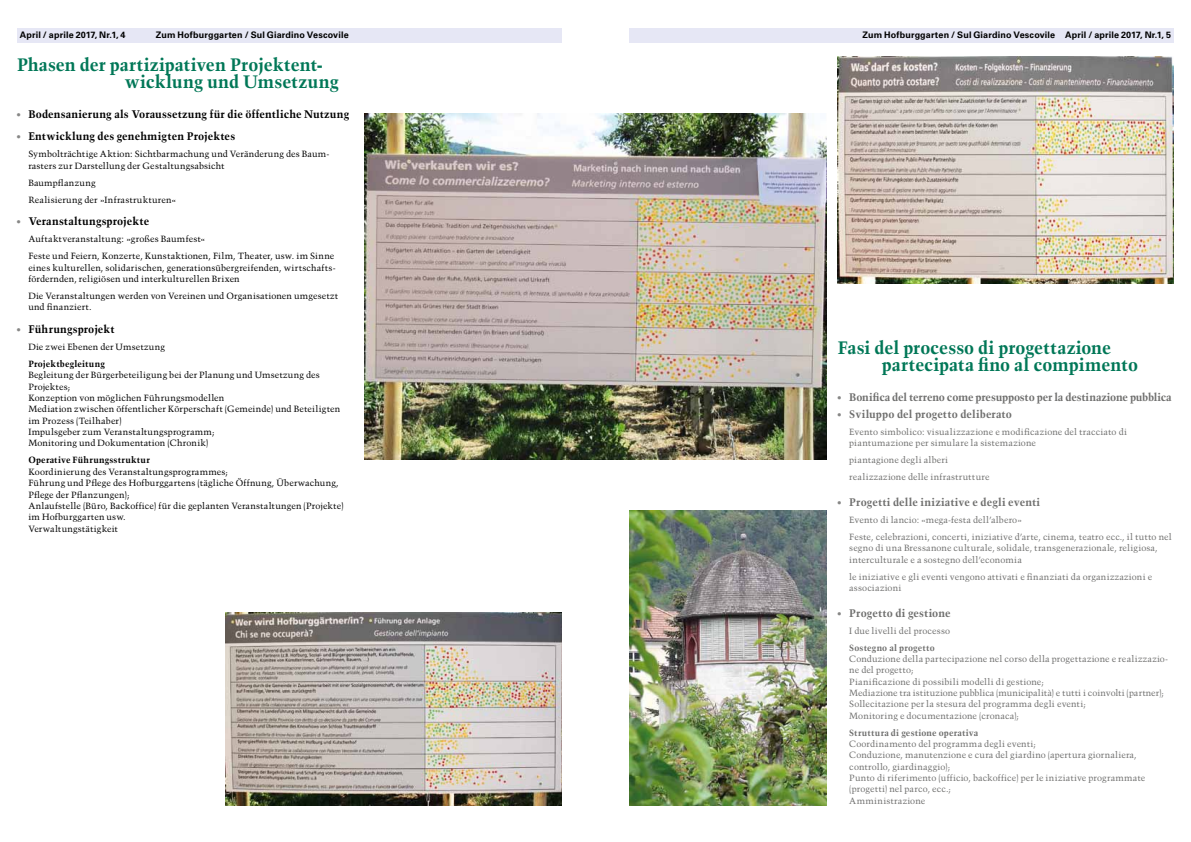
<style>
.page{position:relative;width:1191px;height:842px;background:#fff}
.page>*{position:absolute;margin:0;border:0;box-sizing:border-box;transform-origin:0 0}
.t1{font:700 18px/17px "Trump Mediaeval LT Std";letter-spacing:-.005em;color:#007757}
.t2{font:700 11px "Trump Mediaeval LT Std";color:#6f6f6e}
.t3{font:700 11px "Trump Mediaeval LT Std";letter-spacing:.015em;color:#000}
.t4{font:9px/11.3px "Trump Mediaeval LT Std";letter-spacing:.01em;color:#6f6f6e}
.t5{font:9px/11.3px "Trump Mediaeval LT Std";letter-spacing:.015em;color:#000}
.t6{font:700 9px "Univers LT Pro 65";letter-spacing:.015em;color:#000}
.t7{font:700 9px "Trump Mediaeval LT Std";letter-spacing:.015em;color:#6f6f6e}
.t8{font:700 9px "Trump Mediaeval LT Std";letter-spacing:.02em;color:#000}
.s1{font-family:"Univers LT Pro 55 Roman";font-weight:400;font-size:9px;color:#878786}
</style>
<div class="page">
<div style="left:629px;top:28px;width:545px;height:15px;background:#e6e7f5"></div>
<div style="left:17px;top:28px;width:544px;height:15px;background:#e6e7f5"></div>
<img style="left:629px;top:510px;width:197px;height:295px">
<img style="left:364px;top:113px;width:462px;height:346px">
<img style="left:225px;top:612px;width:336px;height:193px">
<img style="left:838px;top:57px;width:336px;height:226px">
<p class="t6" style="left:20px;top:29px;width:107px">April / aprile 2017, Nr.1, 4</p>
<p class="t6" style="left:156px;top:29px;width:194px">Zum Hofburggarten / Sul Giardino Vescovile</p>
<p class="t6" style="left:862px;top:29px;width:310px">Zum Hofburggarten / Sul Giardino Vescovile April / aprile 2017, Nr.1, 5</p>
<h1 class="t1" style="left:125px;top:56px;width:215px;text-indent:-108px">Phasen der partizipativen Projektent&shy;wicklung und Umsetzung</h1>
<p class="t3" style="left:17px;top:107px;width:334px"><span class="s1">•</span> Bodensanierung als Voraussetzung für die öffentliche Nutzung</p>
<p class="t3" style="left:17px;top:129px;width:220px"><span class="s1">•</span> Entwicklung des genehmigten Projektes</p>
<p class="t5" style="left:28px;top:148px;width:302px">Symbolträchtige Aktion: Sichtbarmachung und Veränderung des Baum&shy;rasters zur Darstellung der Gestaltungsabsicht</p>
<p class="t5" style="left:28px;top:174px;width:150px;line-height:17px">Baumpflanzung<br>Realisierung der »Infrastrukturen«</p>
<p class="t3" style="left:17px;top:215px;width:134px"><span class="s1">•</span> Veranstaltungsprojekte</p>
<p class="t5" style="left:28px;top:231px;width:307px;line-height:17px">Auftaktveranstaltung: »großes Baumfest«<br>Feste und Feiern, Konzerte, Kunstaktionen, Film, Theater, usw. im Sinne</p>
<p class="t5" style="left:28px;top:262px;width:309px">eines kulturellen, solidarischen, generationsübergreifenden, wirtschafts&shy;fördernden, religiösen und interkulturellen Brixen</p>
<p class="t5" style="left:28px;top:290px;width:311px">Die Veranstaltungen werden von Vereinen und Organisationen umgesetzt und finanziert.</p>
<p class="t3" style="left:17px;top:322px;width:99px"><span class="s1">•</span> Führungsprojekt</p>
<p class="t5" style="left:28px;top:341px;width:138px">Die zwei Ebenen der Umsetzung</p>
<p class="t8" style="left:28px;top:358px;width:78px">Projektbegleitung</p>
<p class="t5" style="left:28px;top:370px;width:313px">Begleitung der Bürgerbeteiligung bei der Planung und Umsetzung des Projektes;<br>Konzeption von möglichen Führungsmodellen<br>Mediation zwischen öffentlicher Körperschaft (Gemeinde) und Beteiligten im Prozess (Teilhaber)<br>Impulsgeber zum Veranstaltungsprogramm;<br>Monitoring und Dokumentation (Chronik)</p>
<p class="t8" style="left:28px;top:455px;width:123px">Operative Führungsstruktur</p>
<p class="t5" style="left:28px;top:466px;width:317px">Koordinierung des Veranstaltungsprogrammes;<br>Führung und Pflege des Hofburggartens (tägliche Öffnung, Überwachung, Pflege der Pflanzungen);<br>Anlaufstelle (Büro, Backoffice) für die geplanten Veranstaltungen (Projekte) im Hofburggarten usw.<br>Verwaltungstätigkeit</p>
<h1 class="t1" style="left:882px;top:339px;width:258px;text-indent:-44px">Fasi del processo di progettazione partecipata fino al compimento</h1>
<p class="t2" style="left:838px;top:390px;width:335px"><span class="s1">•</span> Bonifica del terreno come presupposto per la destinazione pubblica</p>
<p class="t2" style="left:838px;top:407px;width:175px"><span class="s1">•</span> Sviluppo del progetto deliberato</p>
<p class="t4" style="left:849px;top:426px;width:279px">Evento simbolico: visualizzazione e modificazione del tracciato di piantumazione per simulare la sistemazione</p>
<p class="t4" style="left:849px;top:452px;width:142px;line-height:17px">piantagione degli alberi realizzazione delle infrastrutture</p>
<p class="t2" style="left:838px;top:495px;width:204px"><span class="s1">•</span> Progetti delle iniziative e degli eventi</p>
<p class="t4" style="left:849px;top:511px;width:324px;line-height:17px">Evento di lancio: «mega-festa dell’albero»<br>Feste, celebrazioni, concerti, iniziative d’arte, cinema, teatro ecc., il tutto nel</p>
<p class="t4" style="left:849px;top:542px;width:310px">segno di una Bressanone culturale, solidale, transgenerazionale, religiosa, interculturale e a sostegno dell’economia</p>
<p class="t4" style="left:849px;top:571px;width:304px">le iniziative e gli eventi vengono attivati e finanziati da organizzazioni e associazioni</p>
<p class="t2" style="left:838px;top:606px;width:114px"><span class="s1">•</span> Progetto di gestione</p>
<p class="t4" style="left:849px;top:625px;width:102px">I due livelli del processo</p>
<p class="t7" style="left:849px;top:642px;width:87px">Sostegno al progetto</p>
<p class="t4" style="left:849px;top:653px;width:320px">Conduzione della partecipazione nel corso della progettazione e realizzazio&shy;ne del progetto;<br>Pianificazione di possibili modelli di gestione;<br>Mediazione tra istituzione pubblica (municipalità) e tutti i coinvolti (partner); Sollecitazione per la stesura del programma degli eventi;<br>Monitoring e documentazione (cronaca);</p>
<p class="t7" style="left:849px;top:727px;width:131px">Struttura di gestione operativa</p>
<p class="t4" style="left:849px;top:738px;width:298px">Coordinamento del programma degli eventi;<br>Conduzione, manutenzione e cura del giardino (apertura giornaliera, controllo, giardinaggio);<br>Punto di riferimento (ufficio, backoffice) per le iniziative programmate (progetti) nel parco, ecc.;<br>Amministrazione</p>
</div>
